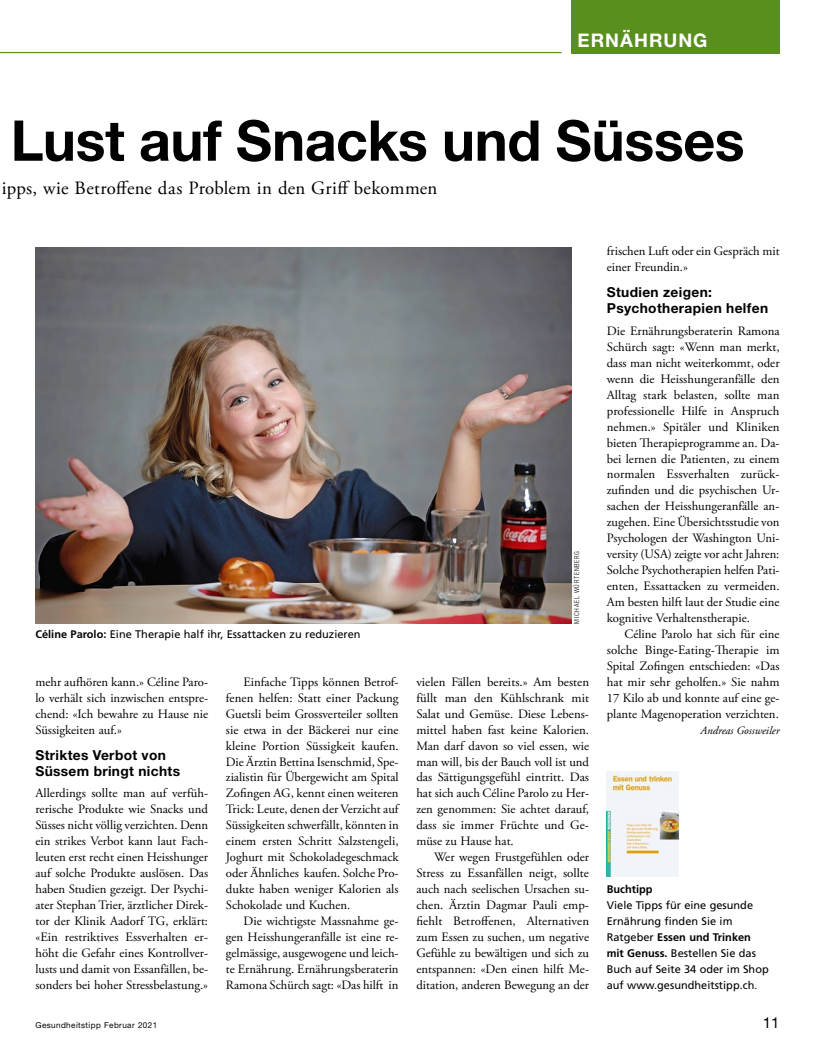
<style>
.page{position:relative;width:815px;height:1053px;background:#fff}
.page>*{position:absolute;margin:0;border:0;box-sizing:border-box;transform-origin:0 0}
.t1{font:700 56.25px "Helvetica Neue LT Std";letter-spacing:-.01em;color:#000}
.t2{font:18.75px "Adobe Garamond Pro";letter-spacing:.015em;color:#000}
.t3{font:700 18.75px "Helvetica Neue LT Std";letter-spacing:.055em;color:#fff}
.t4{font:15px "Helvetica Neue LT Std";color:#000}
.t5{font:700 13.75px/15.9px "Helvetica Neue LT Std";letter-spacing:.025em;color:#000}
.t6{font:12.75px/16px "Adobe Garamond Pro";color:#000;text-align:justify}
.t7{font:italic 11.25px "Adobe Garamond Pro";color:#000}
.t8{font:11px/15.9px "Frutiger LT Std";color:#000}
.t9{font:700 11px "Frutiger LT Std";color:#000}
.t10{font:8.12px "Helvetica Neue LT Std";letter-spacing:.05em;color:#000}
.t11{font:300 condensed 6.88px "Helvetica Neue LT Std";letter-spacing:.115em;color:#000}
.s1{font-weight:700}
.s2{font-family:"Helvetica Neue LT Std";font-size:10.25px}
</style>
<div class="page">
<div style="left:571px;top:0;width:209px;height:53px;background:#598f1d"></div>
<hr style="left:0;top:52px;width:562px;height:1px;background:#598f1d">
<img style="left:35px;top:247px;width:536px;height:376px">
<img style="left:607px;top:771px;width:71px;height:105px">
<h2 class="t3" style="left:578px;top:29px;width:131px">Ernährung</h2>
<h1 class="t1" style="left:11px;top:106px;width:735px">Lust auf Snacks und Süsses</h1>
<h2 class="t2" style="left:2px;top:177px;width:437px">ipps, wie Betroffene das Problem in den Griff bekommen</h2>
<p class="t8" style="left:35px;top:626px;width:327px"><span class="s1">Céline Parolo:</span> Eine Therapie half ihr, Essattacken zu reduzieren</p>
<p class="t6" style="left:35px;top:674px;width:174px">mehr aufhören kann.» Céline Paro&shy;lo verhält sich inzwischen entspre&shy;chend: «Ich bewahre zu Hause nie Süssigkeiten auf.»</p>
<p class="t5" style="left:35px;top:746px;width:146px">Striktes Verbot von<br>Süssem bringt nichts</p>
<p class="t6" style="left:35px;top:785px;width:174px">Allerdings sollte man auf verfüh&shy;rerische Produkte wie Snacks und Süsses nicht völlig verzichten. Denn ein strikes Verbot kann laut Fach&shy;leuten erst recht einen Heisshunger auf solche Produkte auslösen. Das haben Studien gezeigt. Der Psychi&shy;ater Stephan Trier, ärztlicher Direk&shy;tor der Klinik Aadorf TG, erklärt: «Ein restriktives Essverhalten er&shy;höht die Gefahr eines Kontrollver&shy;lusts und damit von Essanfällen, be&shy;sonders bei hoher Stressbelastung.»</p>
<p class="t6" style="left:226px;top:674px;width:176px;text-indent:18px">Einfache Tipps können Betrof&shy;fenen helfen: Statt einer Packung Guetsli beim Grossverteiler sollten sie etwa in der Bäckerei nur eine kleine Portion Süssigkeit kaufen.<br>Die Ärztin Bettina Isenschmid, Spe&shy;zialistin für Übergewicht am Spital Zofingen AG, kennt einen weiteren Trick: Leute, denen der Verzicht auf Süssigkeiten schwerfällt, könnten in einem ersten Schritt Salzstengeli, Joghurt mit Schokoladegeschmack oder Ähnliches kaufen. Solche Pro&shy;dukte haben weniger Kalorien als Schokolade und Kuchen.</p>
<p class="t6" style="left:226px;top:913px;width:174px;text-indent:18px">Die wichtigste Massnahme ge&shy;gen Heisshungeranfälle ist eine re&shy;gelmässige, ausgewogene und leich&shy;te Ernährung. Ernährungsberaterin Ramona Schürch sagt: «Das hilft in</p>
<p class="t11" style="left:573px;top:623px;width:74px;rotate:-90deg">michael Würtenberg</p>
<p class="t6" style="left:416px;top:674px;width:174px">vielen Fällen bereits.» Am besten füllt man den Kühlschrank mit Salat und Gemüse. Diese Lebens&shy;mittel haben fast keine Kalorien.<br>Man darf davon so viel essen, wie man will, bis der Bauch voll ist und das Sättigungsgefühl eintritt. Das hat sich auch Céline Parolo zu Her&shy;zen genommen: Sie achtet darauf, dass sie immer Früchte und Ge&shy;müse zu Hause hat.</p>
<p class="t6" style="left:416px;top:849px;width:174px;text-indent:18px">Wer wegen Frustgefühlen oder Stress zu Essanfällen neigt, sollte auch nach seelischen Ursachen su&shy;chen. Ärztin Dagmar Pauli emp&shy;fiehlt Betroffenen, Alternativen zum Essen zu suchen, um negative Gefühle zu bewältigen und sich zu entspannen: «Den einen hilft Me&shy;ditation, anderen Bewegung an der</p>
<p class="t6" style="left:607px;top:243px;width:174px">frischen Luft oder ein Gespräch mit einer Freundin.»</p>
<p class="t5" style="left:607px;top:284px;width:163px">Studien zeigen:<br>Psychotherapien helfen</p>
<p class="t6" style="left:607px;top:323px;width:174px">Die Ernährungsberaterin Ramona Schürch sagt: «Wenn man merkt, dass man nicht weiterkommt, oder wenn die Heisshungeranfälle den Alltag stark belasten, sollte man professionelle Hilfe in Anspruch nehmen.» Spitäler und Kliniken bieten Therapieprogramme an. Da&shy;bei lernen die Patienten, zu einem normalen Essverhalten zurück&shy;zufinden und die psychischen Ur&shy;sachen der Heisshungeranfälle an&shy;zugehen. Eine Übersichtsstudie von Psychologen der Washington Uni&shy;versity (USA) zeigte vor acht Jahren:<br>Solche Psychotherapien helfen Pati&shy;enten, Essattacken zu vermeiden.<br>Am besten hilft laut der Studie eine kognitive Verhaltenstherapie.</p>
<p class="t6" style="left:607px;top:626px;width:174px;text-indent:18px">Céline Parolo hat sich für eine solche Binge-Eating-Therapie im Spital Zofingen entschieden: «Das hat mir sehr geholfen.» Sie nahm 17 Kilo ab und konnte auf eine ge&shy;plante Magenoperation verzichten.</p>
<p class="t7" style="left:701px;top:723px;width:80px">Andreas Gossweiler</p>
<p class="t9" style="left:607px;top:882px;width:47px">Buchtipp</p>
<p class="t8" style="left:607px;top:897px;width:163px">Viele Tipps für eine gesunde<br>Ernährung finden Sie im<br>Ratgeber <span class="s1">Essen und Trinken mit Genuss.</span> Bestellen Sie das<br>Buch auf Seite 34 oder im Shop auf www.gesundheitstipp.ch<span class="s2">.</span></p>
<p class="t10" style="left:35px;top:1020px;width:123px">Gesundheitstipp Februar 2021</p>
<p class="t4" style="left:763px;top:1013px;width:18px">11</p>
</div>
